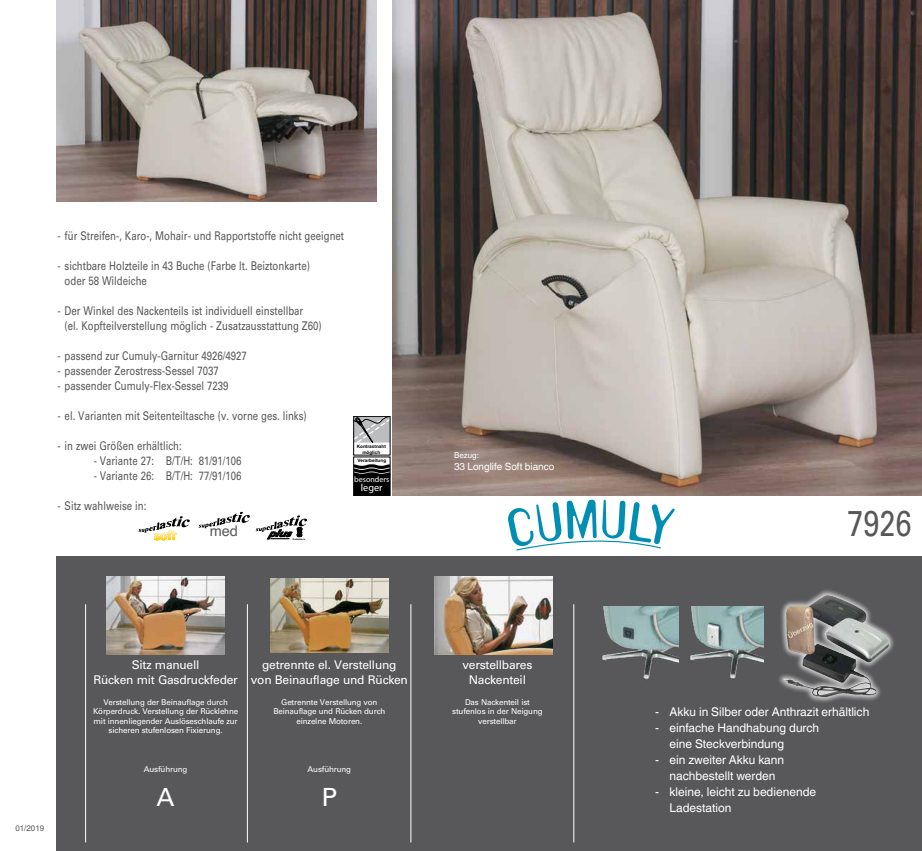
<style>
.page{position:relative;width:922px;height:851px;background:#fff}
.page>*{position:absolute;margin:0;border:0;box-sizing:border-box;transform-origin:0 0}
.t1{font:36px "Univers";color:#58585a;scale:.8 1}
.t2{font:25px "Univers";color:#fff}
.t3{font:14.5px "Helvetica";color:#58585a}
.t4{font:12px/15px "Univers";color:#58585a;scale:.8 1}
.t5{font:12px/16px "Helvetica World";color:#fff}
.t6{font:12px/14.4px "Univers";letter-spacing:-.02em;color:#fff;text-align:center}
.t7{font:10.3px "Myriad Pro";color:#fff}
.t8{font:italic 700 10.1px "Gill Sans";color:#000;scale:1.2 1}
.t9{font:10px "Helvetica World";color:#fff}
.t10{font:8px/9.6px "Univers";letter-spacing:-.02em;color:#fff;text-align:center}
.t11{font:8px "Myriad Pro";color:#fff}
.t12{font:8px "Helvetica World";color:#58585a}
.t13{font:8px "Helvetica World";color:#fff}
.t14{font:700 4.7px/5.6px "Arial";color:#000;text-align:center}
.t15{font:700 2.6px "Gill Sans";color:#000}
</style>
<div class="page">
<div style="left:57px;top:556px;width:864px;height:294px;background:#58585a"></div>
<img style="left:392px;top:0;width:529px;height:496px">
<svg style="left:138px;top:516px;width:52px;height:16px"></svg>
<svg style="left:198px;top:511px;width:52px;height:17px"></svg>
<svg style="left:256px;top:515px;width:51px;height:25px"></svg>
<svg style="left:508px;top:499px;width:166px;height:51px"></svg>
<img style="left:106px;top:576px;width:119px;height:78px">
<img style="left:270px;top:578px;width:118px;height:74px">
<img style="left:434px;top:576px;width:118px;height:78px">
<hr style="left:85px;top:604px;width:1px;height:238px;background:#fff">
<hr style="left:247px;top:604px;width:1px;height:238px;background:#fff">
<hr style="left:410px;top:604px;width:1px;height:238px;background:#fff">
<hr style="left:573px;top:604px;width:1px;height:238px;background:#fff">
<img style="left:57px;top:0;width:319px;height:201px">
<svg style="left:353px;top:416px;width:37px;height:37px"></svg>
<div style="left:353px;top:456px;width:37px;height:40px;border:1px solid #000"></div>
<svg style="left:353px;top:462px;width:37px;height:33px"></svg>
<img style="left:602px;top:606px;width:75px;height:74px">
<img style="left:690px;top:606px;width:73px;height:74px">
<div style="left:776px;top:588px;width:119px;height:115px;background:#fff;opacity:.75"></div>
<img style="left:805px;top:595px;width:21px;height:11px">
<p class="t4" style="left:58px;top:228px;width:359px">- für Streifen-, Karo-, Mohair- und Rapportstoffe nicht geeignet</p>
<p class="t4" style="left:65px;top:258px;width:308px;text-indent:-7px">- sichtbare Holzteile in 43 Buche (Farbe lt. Beiztonkarte) oder 58 Wildeiche</p>
<p class="t4" style="left:65px;top:303px;width:323px;text-indent:-7px">- Der Winkel des Nackenteils ist individuell einstellbar<br>(el. Kopfteilverstellung möglich - Zusatzausstattung Z60)</p>
<p class="t4" style="left:58px;top:348px;width:238px">- passend zur Cumuly-Garnitur 4926/4927</p>
<p class="t4" style="left:58px;top:363px;width:203px">- passender Zerostress-Sessel 7037</p>
<p class="t4" style="left:58px;top:378px;width:215px">- passender Cumuly-Flex-Sessel 7239</p>
<p class="t4" style="left:58px;top:408px;width:313px">- el. Varianten mit Seitenteiltasche (v. vorne ges. links)</p>
<p class="t4" style="left:58px;top:438px;width:157px">- in zwei Größen erhältlich:</p>
<p class="t4" style="left:94px;top:453px;width:186px">- Variante 27: B/T/H: 81/91/106</p>
<p class="t4" style="left:94px;top:468px;width:186px">- Variante 26: B/T/H: 77/91/106</p>
<p class="t4" style="left:58px;top:498px;width:112px">- Sitz wahlweise in:</p>
<p class="t3" style="left:210px;top:519px;width:30px">med</p>
<p class="t8" style="left:268px;top:527px;width:26px">plus</p>
<p class="t15" style="left:293px;top:537px;width:14px">Federkern</p>
<p class="t14" style="left:356px;top:443px;width:31px">Kontrastnaht möglich</p>
<p class="t14" style="left:357px;top:458px;width:30px">Verarbeitung</p>
<p class="t7" style="left:361px;top:481px;width:23px">leger</p>
<p class="t11" style="left:354px;top:474px;width:37px">besonders</p>
<p class="t13" style="left:454px;top:451px;width:26px">Bezug:</p>
<p class="t9" style="left:454px;top:461px;width:102px">33 Longlife Soft bianco</p>
<p class="t12" style="left:15px;top:823px;width:30px">01/2019</p>
<p class="t6" style="left:93px;top:657px;width:146px">Sitz manuell<br>Rücken mit Gasdruckfeder</p>
<p class="t10" style="left:93px;top:697px;width:147px">Verstellung der Beinauflage durch Körperdruck. Verstellung der Rücklehne mit innenliegender Auslöseschlaufe zur sicheren stufenlosen Fixierung.</p>
<p class="t6" style="left:251px;top:657px;width:159px">getrennte el. Verstellung von Beinauflage und Rücken</p>
<p class="t10" style="left:273px;top:697px;width:113px">Getrennte Verstellung von<br>Beinauflage und Rücken durch einzelne Motoren.</p>
<p class="t6" style="left:462px;top:657px;width:71px">verstellbares<br>Nackenteil</p>
<p class="t10" style="left:452px;top:697px;width:92px">Das Nackenteil ist stufenlos in der Neigung verstellbar</p>
<p class="t10" style="left:144px;top:763px;width:45px">Ausführung</p>
<h2 class="t2" style="left:156px;top:782px;width:20px">A</h2>
<p class="t10" style="left:307px;top:763px;width:45px">Ausführung</p>
<h2 class="t2" style="left:321px;top:782px;width:17px">P</h2>
<h1 class="t1" style="left:847px;top:502px;width:82px">7926</h1>
<p class="t5" style="left:655px;top:704px;width:215px">- Akku in Silber oder Anthrazit erhältlich</p>
<p class="t5" style="left:669px;top:720px;width:151px;text-indent:-14px">- einfache Handhabung durch eine Steckverbindung</p>
<p class="t5" style="left:655px;top:752px;width:130px;text-align:center">- ein zweiter Akku kann nachbestellt werden</p>
<p class="t5" style="left:669px;top:784px;width:148px;text-indent:-14px">- kleine, leicht zu bedienende<br>Ladestation</p>
</div>
